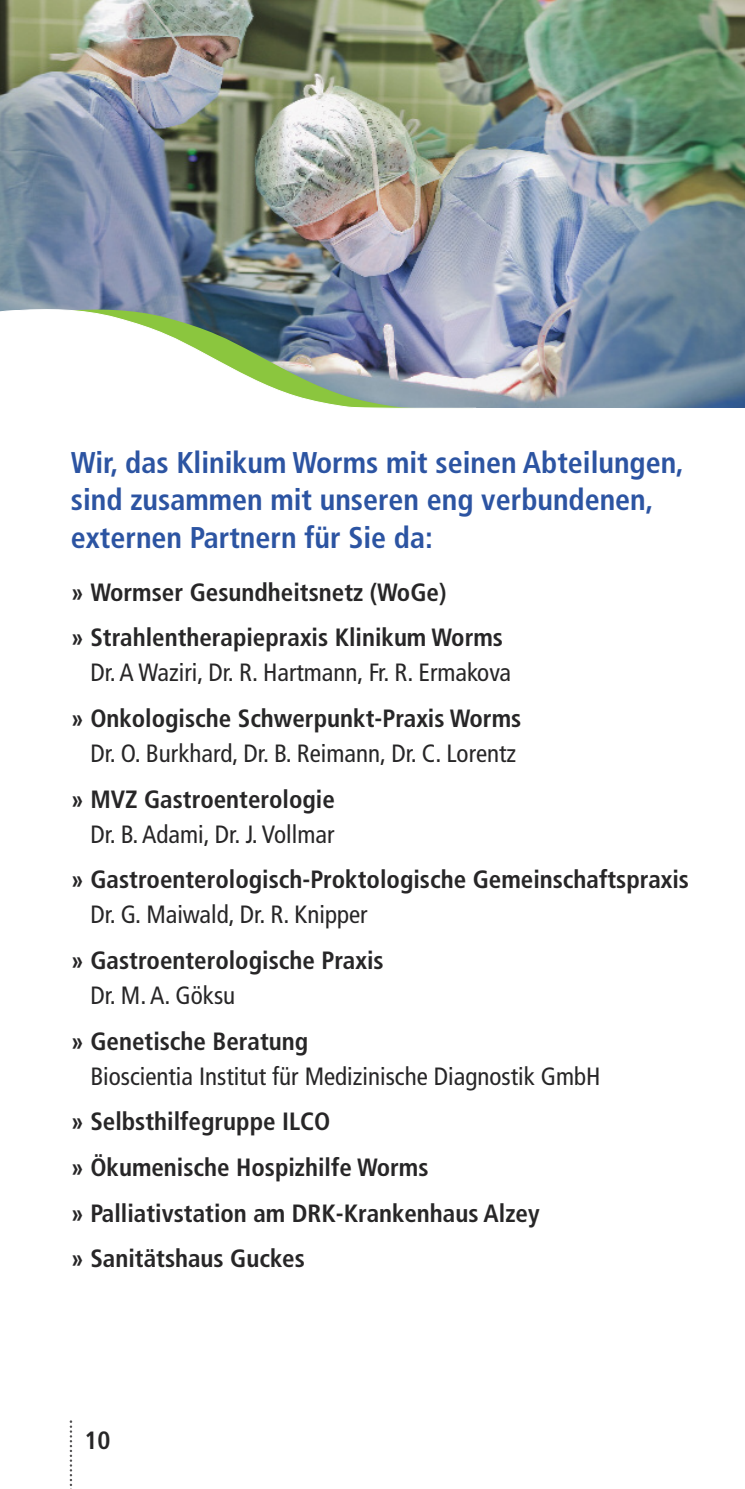
<style>
.page{position:relative;width:745px;height:1489px;background:#fff}
.page>*{position:absolute;margin:0;border:0;box-sizing:border-box;transform-origin:0 0}
.t1{font:700 condensed 30px/37.5px "Frutiger";color:#2c54a2}
.t2{font:700 condensed 25px/45.8px "Frutiger";color:#272627}
.t3{font:condensed 25px "Frutiger";color:#272627}
</style>
<div class="page">
<img style="left:0;top:0;width:744px;height:407px">
<svg style="left:70px;top:1420px;width:2px;height:66px"></svg>
<svg style="left:0;top:308px;width:476px;height:101px"></svg>
<p class="t1" style="left:71px;top:446px;width:614px">Wir, das Klinikum Worms mit seinen Abteilungen, sind zusammen mit unseren eng verbundenen, externen Partnern für Sie da:</p>
<p class="t2" style="left:71px;top:571px;width:433px">» Wormser Gesundheitsnetz (WoGe)<br>» Strahlentherapiepraxis Klinikum Worms</p>
<p class="t3" style="left:90px;top:662px;width:422px">Dr. A Waziri, Dr. R. Hartmann, Fr. R. Ermakova</p>
<p class="t2" style="left:71px;top:697px;width:451px">» Onkologische Schwerpunkt-Praxis Worms</p>
<p class="t3" style="left:90px;top:743px;width:427px">Dr. O. Burkhard, Dr. B. Reimann, Dr. C. Lorentz</p>
<p class="t2" style="left:71px;top:778px;width:265px">» MVZ Gastroenterologie</p>
<p class="t3" style="left:90px;top:823px;width:245px">Dr. B. Adami, Dr. J. Vollmar</p>
<p class="t2" style="left:71px;top:858px;width:619px">» Gastroenterologisch-Proktologische Gemeinschaftspraxis</p>
<p class="t3" style="left:90px;top:904px;width:279px">Dr. G. Maiwald, Dr. R. Knipper</p>
<p class="t2" style="left:71px;top:939px;width:314px">» Gastroenterologische Praxis</p>
<p class="t3" style="left:90px;top:985px;width:146px">Dr. M. A. Göksu</p>
<p class="t2" style="left:71px;top:1019px;width:239px">» Genetische Beratung</p>
<p class="t3" style="left:90px;top:1065px;width:511px">Bioscientia Institut für Medizinische Diagnostik GmbH</p>
<p class="t2" style="left:71px;top:1100px;width:470px">» Selbsthilfegruppe ILCO<br>» Ökumenische Hospizhilfe Worms<br>» Palliativstation am DRK-Krankenhaus Alzey » Sanitätshaus Guckes</p>
<p class="t2" style="left:84px;top:1419px;width:28px">10</p>
</div>
